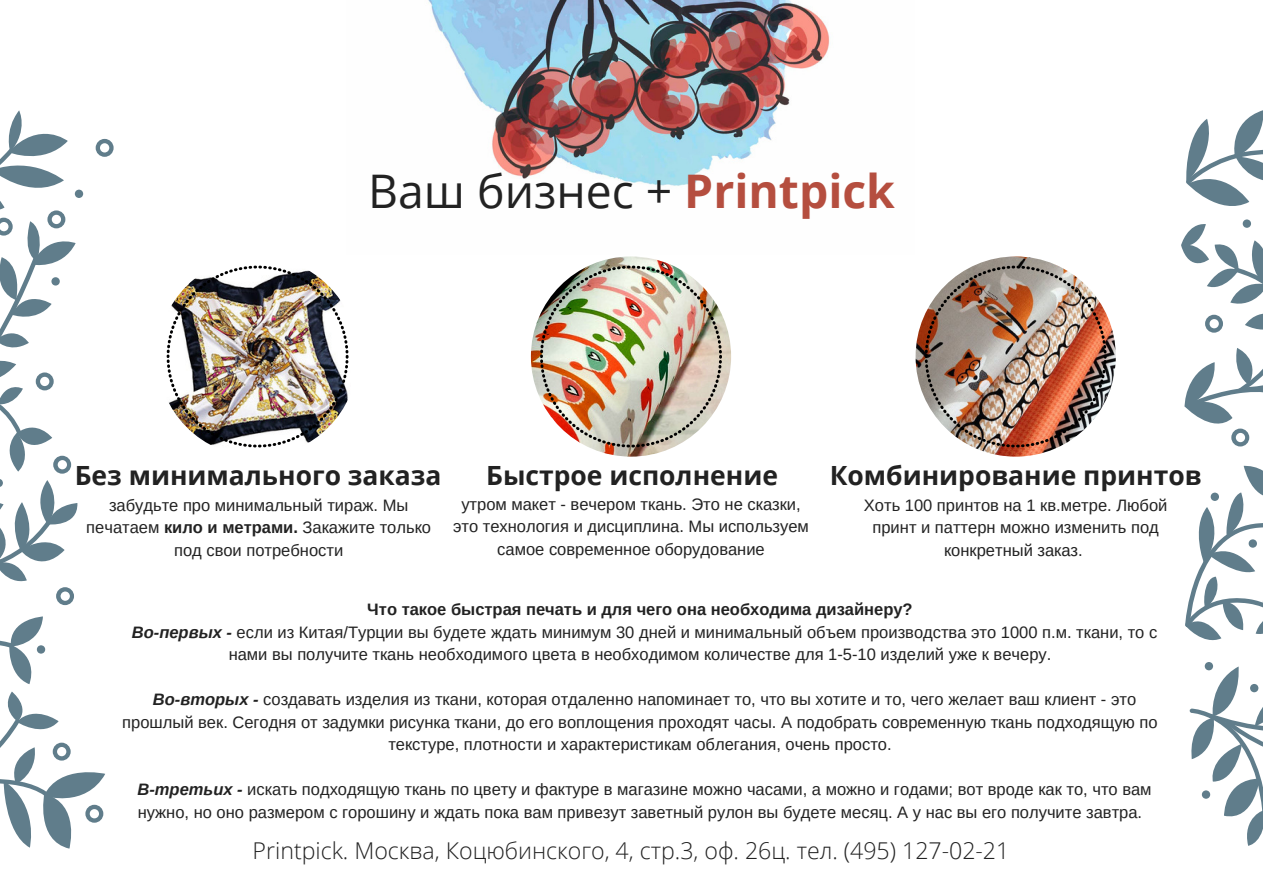
<style>
.page{position:relative;width:1263px;height:893px;background:#fff}
.page>*{position:absolute;margin:0;border:0;box-sizing:border-box;transform-origin:0 0}
.t1{font:46.35px "Open Sans";color:#222}
.t2{font:700 26.4px "Open Sans";color:#222}
.t3{font:300 23.1px "Open Sans";color:#222}
.t4{font:16.5px/22.5px "Arimo";color:#222;text-align:center}
.s1{font-weight:700;color:#b54e3f}
.s2{font-weight:700}
.s3{font-weight:700;font-style:italic}
</style>
<div class="page">
<svg style="left:0;top:616px;width:105px;height:233px"></svg>
<svg style="left:96px;top:139px;width:18px;height:18px"></svg>
<svg style="left:0;top:110px;width:83px;height:495px"></svg>
<img style="left:167px;top:266px;width:181px;height:181px">
<img style="left:428px;top:0;width:402px;height:186px">
<img style="left:531px;top:256px;width:200px;height:201px;border-radius:50%">
<img style="left:540px;top:266px;width:182px;height:181px">
<img style="left:915px;top:256px;width:201px;height:201px;border-radius:50%">
<img style="left:925px;top:266px;width:182px;height:181px">
<svg style="left:1181px;top:110px;width:82px;height:736px"></svg>
<h1 class="t1" style="left:368px;top:159px;width:528px">Ваш бизнес + <span class="s1">Printpick</span></h1>
<h2 class="t2" style="left:75px;top:457px;width:368px">Без минимального заказа</h2>
<p class="t4" style="left:86px;top:494px;width:346px">забудьте про минимальный тираж. Мы печатаем <span class="s2">кило и метрами.</span> Закажите только под свои потребности</p>
<h2 class="t2" style="left:486px;top:457px;width:293px">Быстрое исполнение</h2>
<p class="t4" style="left:453px;top:492px;width:357px">утром макет - вечером ткань. Это не сказки, это технология и дисциплина. Мы используем самое современное оборудование</p>
<h2 class="t2" style="left:830px;top:457px;width:373px">Комбинирование принтов</h2>
<p class="t4" style="left:864px;top:494px;width:305px">Хоть 100 принтов на 1 кв.метре. Любой принт и паттерн можно изменить под конкретный заказ.</p>
<p class="t4" style="left:132px;top:598px;width:1027px"><span class="s2">Что такое быстрая печать и для чего она необходима дизайнеру?<br></span><span class="s3">Во-первых -</span> если из Китая/Турции вы будете ждать минимум 30 дней и минимальный объем производства это 1000 п.м. ткани, то с нами вы получите ткань необходимого цвета в необходимом количестве для 1-5-10 изделий уже к вечеру.</p>
<p class="t4" style="left:122px;top:688px;width:1037px"><span class="s3">Во-вторых -</span> создавать изделия из ткани, которая отдаленно напоминает то, что вы хотите и то, чего желает ваш клиент - это прошлый век. Сегодня от задумки рисунка ткани, до его воплощения проходят часы. А подобрать современную ткань подходящую по текстуре, плотности и характеристикам облегания, очень просто.</p>
<p class="t4" style="left:138px;top:778px;width:1016px;text-align:left"><span class="s3">В-третьих -</span> искать подходящую ткань по цвету и фактуре в магазине можно часами, а можно и годами; вот вроде как то, что вам нужно, но оно размером с горошину и ждать пока вам привезут заветный рулон вы будете месяц. А у нас вы его получите завтра.</p>
<h3 class="t3" style="left:253px;top:835px;width:758px">Printpick. Москва, Коцюбинского, 4, стр.3, оф. 26ц. тел. (495) 127-02-21</h3>
</div>
